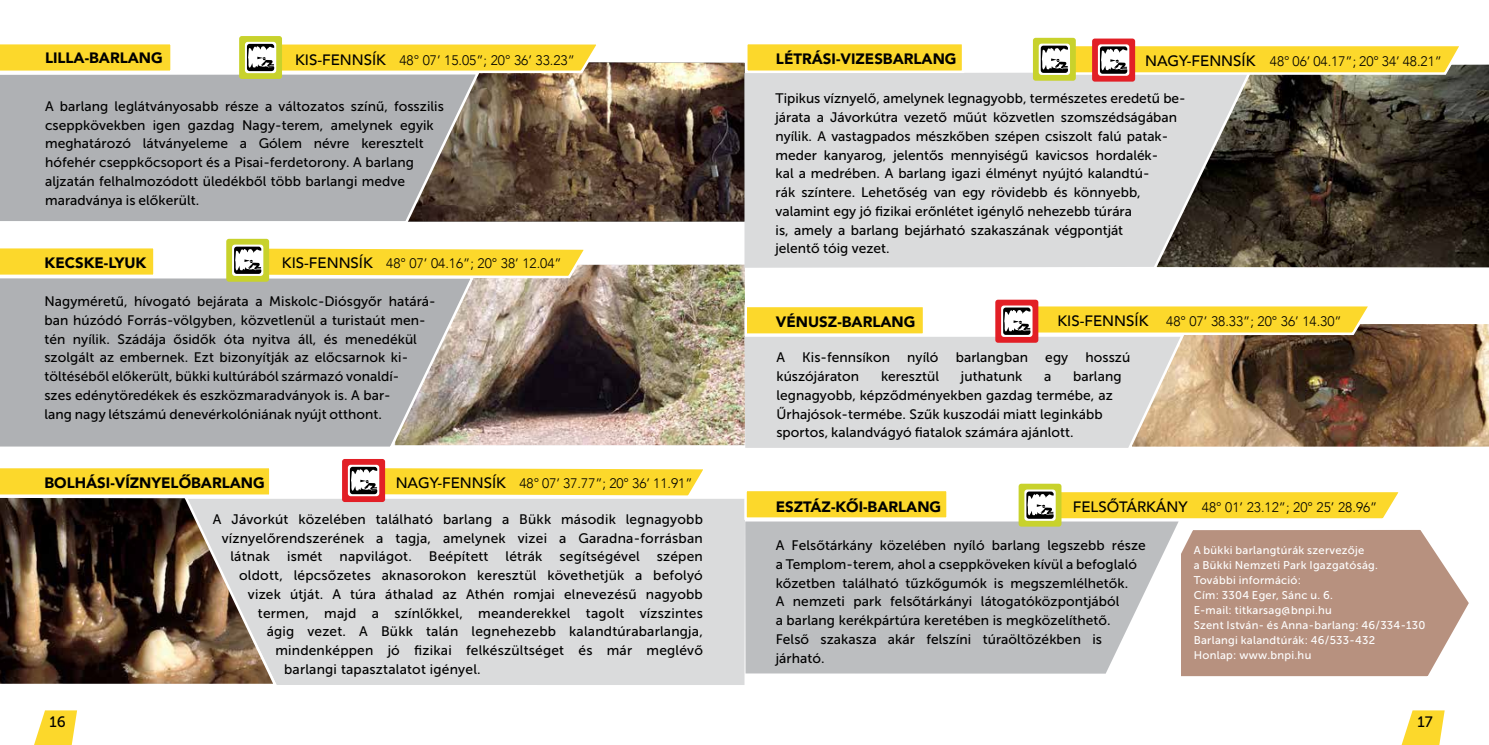
<style>
.page{position:relative;width:1489px;height:745px;background:#fff}
.page>*{position:absolute;margin:0;border:0;box-sizing:border-box;transform-origin:0 0}
.t1{font:900 15px "Avenir";color:#000}
.t2{font:15px "Museo Sans 500";color:#000}
.t3{font:13.75px/18.8px "Museo Sans 500";letter-spacing:.005em;color:#000}
.t4{font:300 13.75px "Avenir";color:#000}
.t5{font:11.12px/15px "Museo Sans 500";letter-spacing:.025em;color:#fff}
.s1{font-weight:500;font-size:15px}
</style>
<div class="page">
<svg style="left:1402px;top:710px;width:42px;height:34px"></svg>
<img style="left:476px;top:264px;width:268px;height:181px">
<img style="left:481px;top:62px;width:263px;height:159px">
<div style="left:278px;top:499px;width:467px;height:185px;background:#dadbdc"></div>
<svg style="left:0;top:278px;width:476px;height:169px;background:#b0b0b1"></svg>
<div style="left:0;top:44px;width:171px;height:26px;background:#fcd82b"></div>
<svg style="left:0;top:248px;width:154px;height:27px;background:#fcd932"></svg>
<div style="left:0;top:468px;width:270px;height:26px;background:#fcd82b"></div>
<div style="left:226px;top:239px;width:43px;height:42px;background:#c8d22c;border-radius:3px"></div>
<svg style="left:232px;top:244px;width:358px;height:35px"></svg>
<div style="left:342px;top:458px;width:43px;height:43px;background:#e21f26;border-radius:3px"></div>
<svg style="left:348px;top:464px;width:31px;height:32px"></svg>
<svg style="left:350px;top:464px;width:353px;height:35px"></svg>
<svg style="left:34px;top:710px;width:43px;height:34px"></svg>
<img style="left:0;top:494px;width:278px;height:191px">
<svg style="left:0;top:70px;width:481px;height:152px;background:#ababac"></svg>
<div style="left:239px;top:36px;width:43px;height:43px;background:#c8d22c;border-radius:3px"></div>
<svg style="left:244px;top:41px;width:359px;height:33px"></svg>
<div style="left:744px;top:72px;width:407px;height:195px;background:#dadbdc"></div>
<div style="left:745px;top:42px;width:219px;height:31px;background:#fcd82b;border:2px solid #fff"></div>
<svg style="left:1151px;top:64px;width:337px;height:204px;background:#514b43"></svg>
<div style="left:1032px;top:38px;width:43px;height:43px;background:#c8d22c;border-radius:3px"></div>
<div style="left:1092px;top:39px;width:43px;height:43px;background:#e21f26;border-radius:3px"></div>
<svg style="left:1031px;top:42px;width:434px;height:34px"></svg>
<svg style="left:1181px;top:530px;width:288px;height:147px;background:#bd9a8a"></svg>
<div style="left:744px;top:336px;width:381px;height:111px;background:#dadbdc"></div>
<div style="left:744px;top:304px;width:181px;height:31px;background:#fcd82b;border:2px solid #fff"></div>
<svg style="left:745px;top:521px;width:433px;height:152px;background:#c1c3c5"></svg>
<div style="left:744px;top:488px;width:204px;height:31px;background:#fcd82b;border:2px solid #fff"></div>
<div style="left:1018px;top:483px;width:43px;height:43px;background:#c8d22c;border-radius:3px"></div>
<svg style="left:1024px;top:488px;width:375px;height:33px"></svg>
<img style="left:1125px;top:324px;width:363px;height:124px">
<div style="left:995px;top:299px;width:43px;height:43px;background:#e21f26;border-radius:3px"></div>
<div style="left:1001px;top:305px;width:31px;height:32px;background:#fff;border-radius:3px"></div>
<svg style="left:1003px;top:302px;width:371px;height:34px"></svg>
<p class="t1" style="left:45px;top:45px;width:119px">LILLA-BARLANG</p>
<p class="t4" style="left:295px;top:52px;width:281px"><span class="s1">KIS-FENNSÍK</span> 48° 07’ 15.05”; 20° 36’ 33.23”</p>
<p class="t3" style="left:45px;top:97px;width:400px">A barlang leglátványosabb része a változatos színű, fosszilis cseppkövekben igen gazdag Nagy-terem, amelynek egyik meghatározó látványeleme a Gólem névre keresztelt hófehér cseppkőcsoport és a Pisai-ferdetorony. A barlang aljzatán felhalmozódott üledékből több barlangi medve maradványa is előkerült.</p>
<p class="t4" style="left:282px;top:255px;width:281px"><span class="s1">KIS-FENNSÍK</span> 48° 07’ 04.16”; 20° 38’ 12.04”</p>
<p class="t1" style="left:44px;top:250px;width:103px">KECSKE-LYUK</p>
<p class="t3" style="left:44px;top:292px;width:393px">Nagyméretű, hívogató bejárata a Miskolc-Diósgyőr határá&shy;ban húzódó Forrás-völgyben, közvetlenül a turistaút men&shy;tén nyílik. Szádája ősidők óta nyitva áll, és menedékül szolgált az embernek. Ezt bizonyítják az előcsarnok ki&shy;töltéséből előkerült, bükki kultúrából származó vonaldí-<br>szes edénytöredékek és eszközmaradványok is. A bar-<br>lang nagy létszámú denevérkolóniának nyújt otthont.</p>
<p class="t1" style="left:44px;top:470px;width:222px">BOLHÁSI-VÍZNYELŐBARLANG</p>
<p class="t3" style="left:213px;top:509px;width:491px">A Jávorkút közelében található barlang a Bükk második legnagyobb</p>
<p class="t3" style="left:222px;top:528px;width:482px">víznyelőrendszerének a tagja, amelynek vizei a Garadna-forrásban</p>
<p class="t3" style="left:230px;top:547px;width:474px">látnak ismét napvilágot. Beépített létrák segítségével szépen</p>
<p class="t3" style="left:239px;top:565px;width:465px">oldott, lépcsőzetes aknasorokon keresztül követhetjük a befolyó</p>
<p class="t3" style="left:248px;top:584px;width:456px">vizek útját. A túra áthalad az Athén romjai elnevezésű nagyobb</p>
<p class="t3" style="left:258px;top:603px;width:446px">termen, majd a színlőkkel, meanderekkel tagolt vízszintes</p>
<p class="t3" style="left:267px;top:622px;width:437px">ágig vezet. A Bükk talán legnehezebb kalandtúrabarlangja,</p>
<p class="t3" style="left:275px;top:640px;width:429px">mindenképpen jó fizikai felkészültséget és már meglévő</p>
<p class="t3" style="left:284px;top:659px;width:198px">barlangi tapasztalatot igényel.</p>
<p class="t4" style="left:395px;top:475px;width:298px"><span class="s1">NAGY-FENNSÍK</span> 48° 07’ 37.77”; 20° 36’ 11.91”</p>
<p class="t2" style="left:49px;top:713px;width:18px">16</p>
<p class="t1" style="left:776px;top:46px;width:182px">LÉTRÁSI-VIZESBARLANG</p>
<p class="t3" style="left:775px;top:89px;width:411px">Tipikus víznyelő, amelynek legnagyobb, természetes eredetű be&shy;járata a Jávorkútra vezető műút közvetlen szomszédságában nyílik. A vastagpados mészkőben szépen csiszolt falú patak&shy;meder kanyarog, jelentős mennyiségű kavicsos hordalék-<br>kal a medrében. A barlang igazi élményt nyújtó kalandtú-<br>rák színtere. Lehetőség van egy rövidebb és könnyebb, valamint egy jó fizikai erőnlétet igénylő nehezebb túrára<br>is, amely a barlang bejárható szakaszának végpontját<br>jelentő tóig vezet.</p>
<p class="t4" style="left:1145px;top:53px;width:298px"><span class="s1">NAGY-FENNSÍK</span> 48° 06’ 04.17”; 20° 34’ 48.21”</p>
<p class="t4" style="left:1057px;top:313px;width:286px"><span class="s1">KIS-FENNSÍK</span> 48° 07’ 38.33”; 20° 36’ 14.30”</p>
<p class="t1" style="left:776px;top:309px;width:141px">VÉNUSZ-BARLANG</p>
<p class="t3" style="left:776px;top:348px;width:355px">A Kis-fennsíkon nyíló barlangban egy hosszú kúszójáraton</p>
<p class="t3" style="left:776px;top:367px;width:346px;text-indent:297px">barlang legnagyobb, képződményekben gazdag termébe, az Űrhajósok-termébe. Szűk kuszodái miatt leginkább sportos, kalandvágyó fiatalok számára ajánlott.</p>
<p class="t3" style="left:881px;top:367px;width:60px">keresztül</p>
<p class="t3" style="left:960px;top:367px;width:63px">juthatunk</p>
<p class="t3" style="left:1043px;top:367px;width:9px">a</p>
<p class="t1" style="left:775px;top:493px;width:167px">ESZTÁZ-KŐI-BARLANG</p>
<p class="t4" style="left:1072px;top:498px;width:306px"><span class="s1">FELSŐTÁRKÁNY</span> 48° 01’ 23.12”; 20° 25’ 28.96”</p>
<p class="t3" style="left:775px;top:535px;width:371px">A Felsőtárkány közelében nyíló barlang legszebb része a Templom-terem, ahol a cseppköveken kívül a befoglaló kőzetben található tűzkőgumók is megszemlélhetők.<br>A nemzeti park felsőtárkányi látogatóközpontjából<br>a barlang kerékpártúra keretében is megközelíthető.<br>Felső szakasza akár felszíni túraöltözékben is járható.</p>
<p class="t5" style="left:1193px;top:542px;width:233px">A bükki barlangtúrák szervezője<br>a Bükki Nemzeti Park Igazgatóság.<br>További információ:<br>Cím: 3304 Eger, Sánc u. 6.<br>E-mail: titkarsag@bnpi.hu<br>Szent István- és Anna-barlang: 46/334-130<br>Barlangi kalandtúrák: 46/533-432<br>Honlap: www.bnpi.hu</p>
<p class="t2" style="left:1417px;top:713px;width:17px">17</p>
</div>
